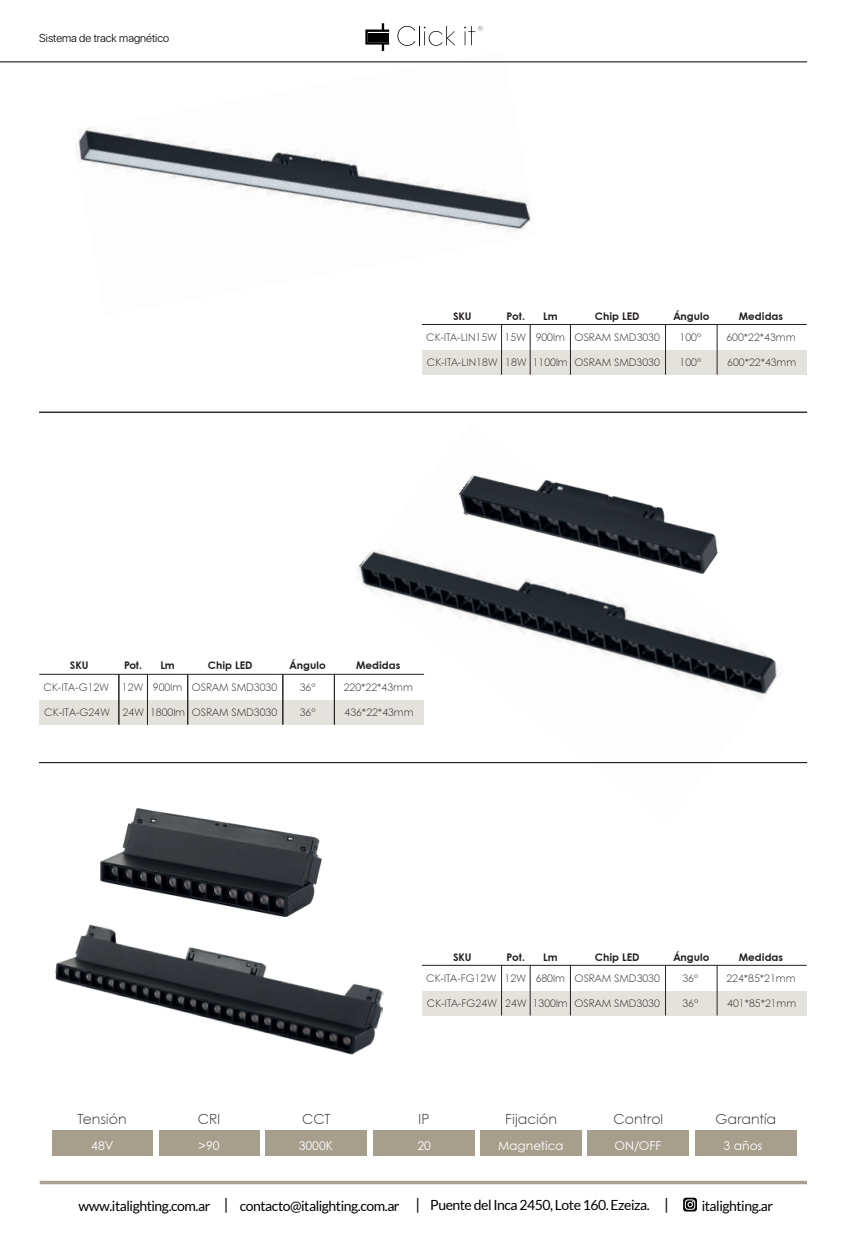
<style>
.page{position:relative;width:844px;height:1241px;background:#fff}
.page>*{position:absolute;margin:0;border:0;box-sizing:border-box;transform-origin:0 0}
.t1{font:14px "Lato";letter-spacing:-.035em;color:#000001}
.t2{font:300 14px "Century Gothic Paneuropean";color:#231f20}
.t3{font:12.25px "Century Gothic Paneuropean";color:#fff}
.t4{font:300 11.38px "SF Pro Display";color:#000001}
.t5{font:300 10.5px "Century Gothic Paneuropean";color:#231f20}
.t6{font:700 10.5px "Century Gothic Paneuropean";color:#231f20}
.s1{font-size:15.75px}
</style>
<div class="page">
<img style="left:71px;top:62px;width:466px;height:170px">
<img style="left:351px;top:549px;width:434px;height:215px">
<img style="left:451px;top:411px;width:274px;height:234px">
<svg style="left:365px;top:23px;width:24px;height:28px"></svg>
<div style="left:368px;top:33px;width:21px;height:8px;background:#000001"></div>
<svg style="left:397px;top:26px;width:58px;height:20px"></svg>
<svg style="left:464px;top:26px;width:18px;height:19px"></svg>
<hr style="left:0;top:61px;width:806px;height:1px;background:#000001">
<div style="left:52px;top:1130px;width:100px;height:25px;background:#a79f8b"></div>
<div style="left:159px;top:1130px;width:100px;height:25px;background:#a79f8b"></div>
<div style="left:266px;top:1130px;width:101px;height:25px;background:#a79f8b"></div>
<div style="left:373px;top:1130px;width:101px;height:25px;background:#a79f8b"></div>
<div style="left:480px;top:1130px;width:101px;height:25px;background:#a79f8b"></div>
<div style="left:587px;top:1130px;width:101px;height:25px;background:#a79f8b"></div>
<div style="left:695px;top:1130px;width:101px;height:25px;background:#a79f8b"></div>
<hr style="left:40px;top:1180px;width:766px;height:3px;background:#a9a08d">
<svg style="left:683px;top:1197px;width:13px;height:14px"></svg>
<div style="left:39px;top:699px;width:385px;height:25px;background:#e4e2dc"></div>
<hr style="left:118px;top:674px;width:1px;height:50px;background:#231f20">
<hr style="left:147px;top:674px;width:1px;height:50px;background:#231f20">
<hr style="left:187px;top:674px;width:1px;height:50px;background:#231f20">
<hr style="left:282px;top:674px;width:1px;height:50px;background:#231f20">
<hr style="left:334px;top:674px;width:1px;height:50px;background:#231f20">
<hr style="left:39px;top:674px;width:385px;height:1px;background:#231f20">
<div style="left:422px;top:350px;width:384px;height:24px;background:#e4e2dc"></div>
<hr style="left:501px;top:324px;width:1px;height:50px;background:#231f20">
<hr style="left:529px;top:324px;width:1px;height:50px;background:#231f20">
<hr style="left:570px;top:324px;width:1px;height:50px;background:#231f20">
<hr style="left:665px;top:324px;width:1px;height:50px;background:#231f20">
<hr style="left:716px;top:324px;width:1px;height:50px;background:#231f20">
<hr style="left:422px;top:324px;width:384px;height:1px;background:#231f20">
<div style="left:422px;top:990px;width:384px;height:25px;background:#e4e2dc"></div>
<hr style="left:501px;top:965px;width:1px;height:50px;background:#231f20">
<hr style="left:529px;top:965px;width:1px;height:50px;background:#231f20">
<hr style="left:570px;top:965px;width:1px;height:50px;background:#231f20">
<hr style="left:665px;top:965px;width:1px;height:50px;background:#231f20">
<hr style="left:716px;top:965px;width:1px;height:50px;background:#231f20">
<hr style="left:422px;top:964px;width:384px;height:1px;background:#231f20">
<img style="left:101px;top:808px;width:220px;height:108px">
<img style="left:55px;top:924px;width:329px;height:131px">
<hr style="left:39px;top:412px;width:767px;height:1px;background:#231f20">
<hr style="left:39px;top:762px;width:767px;height:1px;background:#231f20">
<p class="t4" style="left:39px;top:30px;width:131px">Sistema de track magnético</p>
<p class="t6" style="left:453px;top:309px;width:20px">SKU</p>
<p class="t6" style="left:506px;top:309px;width:20px">Pot.</p>
<p class="t6" style="left:543px;top:309px;width:16px">Lm</p>
<p class="t6" style="left:595px;top:309px;width:46px">Chip LED</p>
<p class="t6" style="left:673px;top:309px;width:38px">Ángulo</p>
<p class="t6" style="left:738px;top:309px;width:46px">Medidas</p>
<p class="t5" style="left:427px;top:356px;width:234px">CK-ITA-LIN18W 18W 1100lm OSRAM SMD3030</p>
<p class="t5" style="left:679px;top:356px;width:23px">100°</p>
<p class="t5" style="left:727px;top:356px;width:71px">600*22*43mm</p>
<p class="t5" style="left:426px;top:330px;width:235px">CK-ITA-LIN15W 15W 900lm OSRAM SMD3030</p>
<p class="t5" style="left:679px;top:330px;width:23px">100°</p>
<p class="t5" style="left:726px;top:330px;width:71px">600*22*43mm</p>
<p class="t6" style="left:70px;top:658px;width:20px">SKU</p>
<p class="t6" style="left:124px;top:658px;width:19px">Pot.</p>
<p class="t6" style="left:160px;top:658px;width:16px">Lm</p>
<p class="t6" style="left:208px;top:658px;width:46px">Chip LED</p>
<p class="t6" style="left:289px;top:658px;width:38px">Ángulo</p>
<p class="t6" style="left:356px;top:658px;width:46px">Medidas</p>
<p class="t5" style="left:44px;top:705px;width:234px">CK-ITA-G24W 24W 1800lm OSRAM SMD3030</p>
<p class="t5" style="left:300px;top:705px;width:17px">36°</p>
<p class="t5" style="left:344px;top:705px;width:71px">436*22*43mm</p>
<p class="t5" style="left:43px;top:680px;width:235px">CK-ITA-G12W 12W 900lm OSRAM SMD3030</p>
<p class="t5" style="left:300px;top:680px;width:17px">36°</p>
<p class="t5" style="left:343px;top:680px;width:71px">220*22*43mm</p>
<p class="t6" style="left:453px;top:949px;width:20px">SKU</p>
<p class="t6" style="left:506px;top:949px;width:20px">Pot.</p>
<p class="t6" style="left:543px;top:949px;width:16px">Lm</p>
<p class="t6" style="left:595px;top:949px;width:46px">Chip LED</p>
<p class="t6" style="left:673px;top:949px;width:38px">Ángulo</p>
<p class="t6" style="left:738px;top:949px;width:46px">Medidas</p>
<p class="t5" style="left:427px;top:996px;width:234px">CK-ITA-FG24W 24W 1300lm OSRAM SMD3030</p>
<p class="t5" style="left:682px;top:996px;width:17px">36°</p>
<p class="t5" style="left:727px;top:996px;width:71px">401*85*21mm</p>
<p class="t5" style="left:426px;top:971px;width:235px">CK-ITA-FG12W 12W 680lm OSRAM SMD3030</p>
<p class="t5" style="left:682px;top:971px;width:17px">36°</p>
<p class="t5" style="left:726px;top:971px;width:71px">224*85*21mm</p>
<h1 class="t2" style="left:77px;top:1109px;width:51px">Tensión</h1>
<p class="t3" style="left:91px;top:1137px;width:24px">48V</p>
<h1 class="t2" style="left:198px;top:1109px;width:24px">CRI</h1>
<p class="t3" style="left:198px;top:1137px;width:22px">&gt;90</p>
<h1 class="t2" style="left:302px;top:1109px;width:30px">CCT</h1>
<p class="t3" style="left:298px;top:1137px;width:36px">3000K</p>
<h1 class="t2" style="left:418px;top:1109px;width:12px">IP</h1>
<p class="t3" style="left:417px;top:1137px;width:15px">20</p>
<h1 class="t2" style="left:505px;top:1109px;width:53px">Fijación</h1>
<p class="t3" style="left:498px;top:1137px;width:67px">Magnetica</p>
<h1 class="t2" style="left:613px;top:1109px;width:51px">Control</h1>
<p class="t3" style="left:614px;top:1137px;width:49px">ON/OFF</p>
<h1 class="t2" style="left:715px;top:1109px;width:62px">Garantía</h1>
<p class="t3" style="left:723px;top:1137px;width:40px">3 años</p>
<h1 class="t1" style="left:79px;top:1197px;width:591px">www.italighting.com.ar <span class="s1">|</span> contacto@italighting.com.ar <span class="s1">|</span> Puente del Inca 2450, Lote 160. Ezeiza. <span class="s1">|</span></h1>
<h1 class="t1" style="left:701px;top:1197px;width:73px">italighting.ar</h1>
</div>
